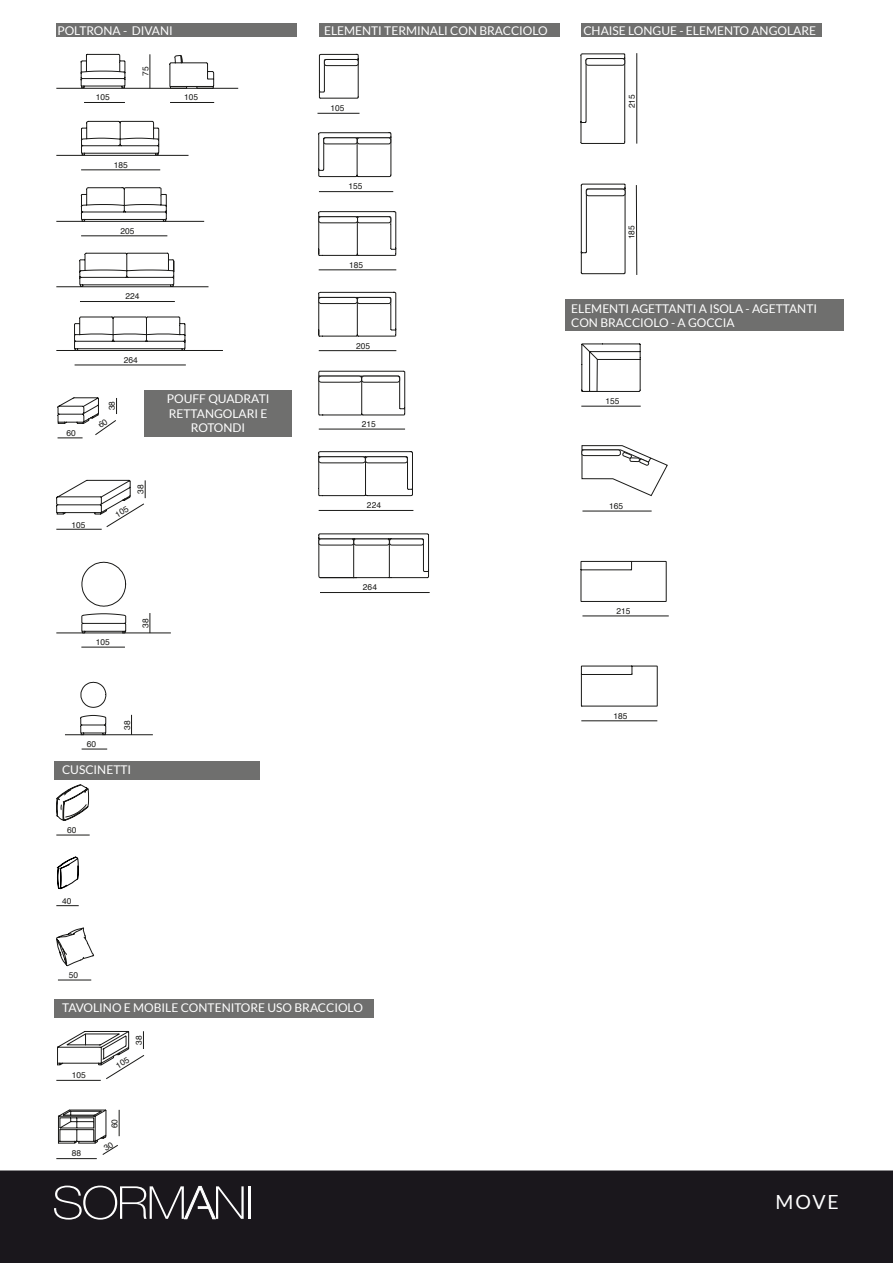
<style>
.page{position:relative;width:893px;height:1263px;background:#fff}
.page>*{position:absolute;margin:0;border:0;box-sizing:border-box;transform-origin:0 0}
.t1{font:19.5px "Lato";color:#fff}
.t2{font:12px/14.4px "Lato";color:#fff;text-align:center}
.t3{font:8.4px "Helvetica";color:#1a1a18}
</style>
<div class="page">
<div style="left:0;top:1170px;width:893px;height:93px;background:#1a171c"></div>
<hr style="left:248px;top:1186px;width:2px;height:33px;background:#fff">
<svg style="left:54px;top:1185px;width:190px;height:34px;background:#48464a"></svg>
<div style="left:56px;top:23px;width:241px;height:14px;background:#6f6f6e"></div>
<hr style="left:84px;top:102px;width:41px;height:1px;background:#1a1a18">
<hr style="left:170px;top:102px;width:44px;height:1px;background:#1a1a18">
<hr style="left:56px;top:88px;width:182px;height:1px;background:#1a1a18">
<svg style="left:74px;top:54px;width:140px;height:35px"></svg>
<hr style="left:81px;top:170px;width:79px;height:1px;background:#1a1a18">
<hr style="left:56px;top:155px;width:133px;height:1px;background:#1a1a18">
<svg style="left:70px;top:121px;width:89px;height:34px"></svg>
<hr style="left:81px;top:236px;width:86px;height:1px;background:#1a1a18">
<hr style="left:56px;top:221px;width:148px;height:1px;background:#1a1a18">
<svg style="left:68px;top:187px;width:99px;height:35px"></svg>
<hr style="left:80px;top:301px;width:95px;height:1px;background:#1a1a18">
<hr style="left:56px;top:286px;width:152px;height:1px;background:#1a1a18">
<svg style="left:69px;top:253px;width:105px;height:34px"></svg>
<hr style="left:75px;top:365px;width:111px;height:1px;background:#1a1a18">
<hr style="left:56px;top:350px;width:167px;height:1px;background:#1a1a18">
<svg style="left:74px;top:317px;width:112px;height:33px"></svg>
<hr style="left:317px;top:113px;width:42px;height:1px;background:#1a1a18">
<svg style="left:319px;top:54px;width:40px;height:45px"></svg>
<div style="left:324px;top:59px;width:34px;height:7px;background:#fff;border-radius:2px"></div>
<div style="left:324px;top:59px;width:34px;height:7px;border:1px solid #1a1a18;border-radius:2px"></div>
<div style="left:319px;top:23px;width:240px;height:14px;background:#6f6f6e"></div>
<hr style="left:319px;top:191px;width:74px;height:1px;background:#1a1a18">
<svg style="left:318px;top:132px;width:73px;height:45px"></svg>
<div style="left:324px;top:138px;width:33px;height:6px;background:#fff;border-radius:2px"></div>
<div style="left:324px;top:138px;width:33px;height:6px;border:1px solid #1a1a18;border-radius:2px"></div>
<div style="left:357px;top:138px;width:34px;height:6px;background:#fff;border-radius:2px"></div>
<div style="left:357px;top:138px;width:34px;height:6px;border:1px solid #1a1a18;border-radius:2px"></div>
<hr style="left:319px;top:270px;width:77px;height:1px;background:#1a1a18">
<svg style="left:318px;top:211px;width:78px;height:45px"></svg>
<div style="left:357px;top:217px;width:34px;height:6px;background:#fff;border-radius:2px"></div>
<div style="left:357px;top:217px;width:34px;height:6px;border:1px solid #1a1a18;border-radius:2px"></div>
<div style="left:319px;top:217px;width:39px;height:6px;background:#fff;border-radius:2px"></div>
<div style="left:319px;top:217px;width:39px;height:6px;border:1px solid #1a1a18;border-radius:2px"></div>
<hr style="left:319px;top:350px;width:77px;height:1px;background:#1a1a18">
<svg style="left:318px;top:292px;width:78px;height:44px"></svg>
<div style="left:357px;top:297px;width:34px;height:7px;background:#fff;border-radius:2px"></div>
<div style="left:357px;top:297px;width:34px;height:7px;border:1px solid #1a1a18;border-radius:2px"></div>
<div style="left:319px;top:297px;width:38px;height:7px;background:#fff;border-radius:2px"></div>
<div style="left:319px;top:297px;width:38px;height:7px;border:1px solid #1a1a18;border-radius:2px"></div>
<hr style="left:319px;top:429px;width:86px;height:1px;background:#1a1a18">
<svg style="left:318px;top:371px;width:87px;height:44px"></svg>
<hr style="left:319px;top:510px;width:94px;height:1px;background:#1a1a18">
<svg style="left:318px;top:451px;width:95px;height:45px"></svg>
<hr style="left:320px;top:592px;width:110px;height:1px;background:#1a1a18">
<svg style="left:318px;top:533px;width:111px;height:45px"></svg>
<div style="left:319px;top:539px;width:35px;height:6px;background:#fff;border-radius:2px"></div>
<div style="left:319px;top:539px;width:35px;height:6px;border:1px solid #1a1a18;border-radius:2px"></div>
<div style="left:354px;top:539px;width:35px;height:6px;background:#fff;border-radius:2px"></div>
<div style="left:354px;top:539px;width:36px;height:6px;border:1px solid #1a1a18;border-radius:2px"></div>
<div style="left:390px;top:539px;width:33px;height:6px;background:#fff;border-radius:2px"></div>
<div style="left:389px;top:539px;width:35px;height:6px;border:1px solid #1a1a18;border-radius:2px"></div>
<svg style="left:581px;top:53px;width:44px;height:91px"></svg>
<div style="left:586px;top:59px;width:39px;height:6px;background:#fff;border-radius:2px"></div>
<div style="left:586px;top:58px;width:39px;height:7px;border:1px solid #1a1a18;border-radius:2px"></div>
<svg style="left:581px;top:184px;width:44px;height:90px"></svg>
<div style="left:586px;top:189px;width:39px;height:7px;background:#fff;border-radius:2px"></div>
<div style="left:586px;top:189px;width:39px;height:7px;border:1px solid #1a1a18;border-radius:2px"></div>
<div style="left:581px;top:23px;width:241px;height:14px;background:#6f6f6e"></div>
<svg style="left:150px;top:613px;width:1px;height:20px"></svg>
<hr style="left:56px;top:633px;width:115px;height:1px;background:#1a1a18">
<hr style="left:65px;top:734px;width:88px;height:1px;background:#1a1a18">
<svg style="left:82px;top:749px;width:25px;height:1px"></svg>
<svg style="left:77px;top:562px;width:55px;height:173px"></svg>
<hr style="left:56px;top:835px;width:34px;height:1px;background:#1a1a18">
<svg style="left:56px;top:784px;width:33px;height:37px"></svg>
<svg style="left:56px;top:905px;width:23px;height:1px"></svg>
<svg style="left:57px;top:856px;width:22px;height:33px"></svg>
<hr style="left:58px;top:980px;width:33px;height:1px;background:#1a1a18">
<svg style="left:56px;top:927px;width:38px;height:39px"></svg>
<hr style="left:56px;top:1080px;width:45px;height:1px;background:#1a1a18">
<hr style="left:56px;top:1158px;width:41px;height:1px;background:#1a1a18">
<hr style="left:581px;top:720px;width:76px;height:1px;background:#1a1a18">
<hr style="left:582px;top:616px;width:87px;height:1px;background:#1a1a18">
<hr style="left:582px;top:511px;width:70px;height:1px;background:#1a1a18">
<hr style="left:581px;top:406px;width:60px;height:1px;background:#1a1a18">
<svg style="left:581px;top:343px;width:60px;height:49px"></svg>
<svg style="left:582px;top:445px;width:86px;height:51px"></svg>
<svg style="left:581px;top:561px;width:86px;height:145px"></svg>
<hr style="left:636px;top:185px;width:1px;height:90px;background:#1a1a18">
<hr style="left:636px;top:53px;width:1px;height:91px;background:#1a1a18">
<div style="left:145px;top:390px;width:147px;height:47px;background:#6f6f6e"></div>
<div style="left:54px;top:762px;width:205px;height:18px;background:#6f6f6e"></div>
<div style="left:54px;top:999px;width:319px;height:19px;background:#6f6f6e"></div>
<div style="left:566px;top:299px;width:278px;height:31px;background:#6f6f6e"></div>
<svg style="left:57px;top:397px;width:60px;height:41px"></svg>
<svg style="left:56px;top:480px;width:90px;height:50px"></svg>
<svg style="left:57px;top:1031px;width:87px;height:48px"></svg>
<svg style="left:58px;top:1109px;width:62px;height:46px"></svg>
<p class="t2" style="left:57px;top:23px;width:117px">POLTRONA - DIVANI</p>
<p class="t2" style="left:324px;top:23px;width:225px">ELEMENTI TERMINALI CON BRACCIOLO</p>
<p class="t2" style="left:583px;top:23px;width:234px">CHAISE LONGUE - ELEMENTO ANGOLARE</p>
<p class="t3" style="left:139px;top:76px;width:11px;rotate:-90deg">75</p>
<p class="t3" style="left:96px;top:91px;width:16px">105</p>
<p class="t3" style="left:184px;top:91px;width:16px">105</p>
<p class="t3" style="left:114px;top:158px;width:16px">185</p>
<p class="t3" style="left:120px;top:224px;width:16px">205</p>
<p class="t3" style="left:126px;top:290px;width:16px">224</p>
<p class="t3" style="left:66px;top:426px;width:11px">60</p>
<p class="t3" style="left:72px;top:518px;width:16px">105</p>
<p class="t3" style="left:124px;top:353px;width:16px">264</p>
<p class="t3" style="left:106px;top:410px;width:11px;rotate:-90deg">38</p>
<p class="t3" style="left:134px;top:494px;width:11px;rotate:-90deg">38</p>
<p class="t2" style="left:167px;top:391px;width:104px">POUFF QUADRATI<br>RETTANGOLARI E<br>ROTONDI</p>
<p class="t3" style="left:96px;top:635px;width:16px">105</p>
<p class="t3" style="left:139px;top:628px;width:11px;rotate:-90deg">38</p>
<p class="t3" style="left:87px;top:737px;width:11px">60</p>
<p class="t3" style="left:121px;top:730px;width:11px;rotate:-90deg">38</p>
<p class="t2" style="left:62px;top:763px;width:71px">CUSCINETTI</p>
<p class="t3" style="left:67px;top:823px;width:11px">60</p>
<p class="t3" style="left:62px;top:895px;width:11px">40</p>
<p class="t3" style="left:69px;top:968px;width:11px">50</p>
<p class="t3" style="left:330px;top:102px;width:16px">105</p>
<p class="t3" style="left:349px;top:180px;width:16px">155</p>
<p class="t3" style="left:349px;top:258px;width:16px">185</p>
<p class="t3" style="left:356px;top:339px;width:16px">205</p>
<p class="t3" style="left:362px;top:417px;width:16px">215</p>
<p class="t3" style="left:367px;top:499px;width:16px">224</p>
<p class="t3" style="left:363px;top:581px;width:16px">264</p>
<p class="t2" style="left:62px;top:1000px;width:302px">TAVOLINO E MOBILE CONTENITORE USO BRACCIOLO</p>
<p class="t3" style="left:72px;top:1069px;width:16px">105</p>
<p class="t3" style="left:72px;top:1147px;width:11px">88</p>
<p class="t3" style="left:132px;top:1044px;width:11px;rotate:-90deg">38</p>
<p class="t3" style="left:108px;top:1128px;width:11px;rotate:-90deg">60</p>
<p class="t3" style="left:625px;top:108px;width:16px;rotate:-90deg">215</p>
<p class="t3" style="left:625px;top:239px;width:16px;rotate:-90deg">185</p>
<p class="t2" style="left:571px;top:301px;width:247px;text-align:left">ELEMENTI AGETTANTI A ISOLA - AGETTANTI<br>CON BRACCIOLO - A GOCCIA</p>
<p class="t3" style="left:606px;top:395px;width:16px">155</p>
<p class="t3" style="left:609px;top:499px;width:16px">165</p>
<p class="t3" style="left:616px;top:604px;width:16px">215</p>
<p class="t3" style="left:613px;top:709px;width:16px">185</p>
<h1 class="t1" style="left:775px;top:1191px;width:65px">MOVE</h1>
</div>
